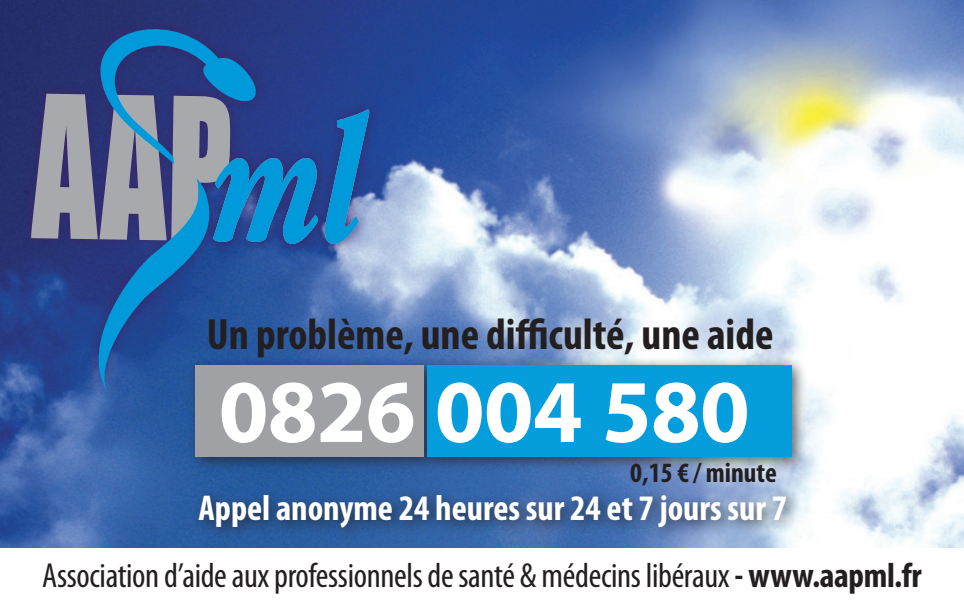
<style>
.page{position:relative;width:964px;height:613px;background:#fff}
.page>*{position:absolute;margin:0;border:0;box-sizing:border-box;transform-origin:0 0}
.t1{font:700 condensed 44px "Myriad Pro";color:#231f20}
.t2{font:700 condensed 36px "Myriad Pro";color:#fff}
.t3{font:condensed 34.8px "Myriad Pro";letter-spacing:-.01em;color:#231f20}
.t4{font:700 condensed 28px "Myriad Pro";color:#231f20}
.s1{font-weight:700}
</style>
<div class="page">
<img style="left:0;top:0;width:964px;height:547px">
<div style="left:20px;top:17px;width:362px;height:385px;background:#3e2367;opacity:.87"></div>
<svg style="left:325px;top:109px;width:44px;height:135px;background:#2678ba"></svg>
<svg style="left:31px;top:29px;width:287px;height:215px;background:#41659a"></svg>
<svg style="left:76px;top:178px;width:144px;height:215px;background:#39649e"></svg>
<div style="left:192px;top:486px;width:609px;height:56px;background:#231f20;opacity:.69"></div>
<div style="left:189px;top:356px;width:619px;height:116px;background:#231f20;opacity:.69"></div>
<div style="left:196px;top:364px;width:228px;height:92px;background:#a0a1a5"></div>
<div style="left:427px;top:364px;width:364px;height:92px;background:#069ddc"></div>
<svg style="left:222px;top:382px;width:93px;height:60px"></svg>
<svg style="left:321px;top:382px;width:41px;height:59px"></svg>
<svg style="left:368px;top:382px;width:45px;height:60px"></svg>
<svg style="left:438px;top:382px;width:143px;height:60px"></svg>
<svg style="left:606px;top:383px;width:41px;height:59px"></svg>
<svg style="left:654px;top:382px;width:93px;height:60px"></svg>
<p class="t1" style="left:207px;top:307px;width:568px">Un problème, une difficulté, une aide</p>
<p class="t4" style="left:630px;top:455px;width:148px">0,15 € / minute</p>
<p class="t2" style="left:198px;top:485px;width:590px">Appel anonyme 24 heures sur 24 et 7 jours sur 7</p>
<p class="t3" style="left:42px;top:554px;width:881px">Association d’aide aux professionnels de santé &amp; médecins libéraux <span class="s1">- www.aapml.fr</span></p>
</div>
